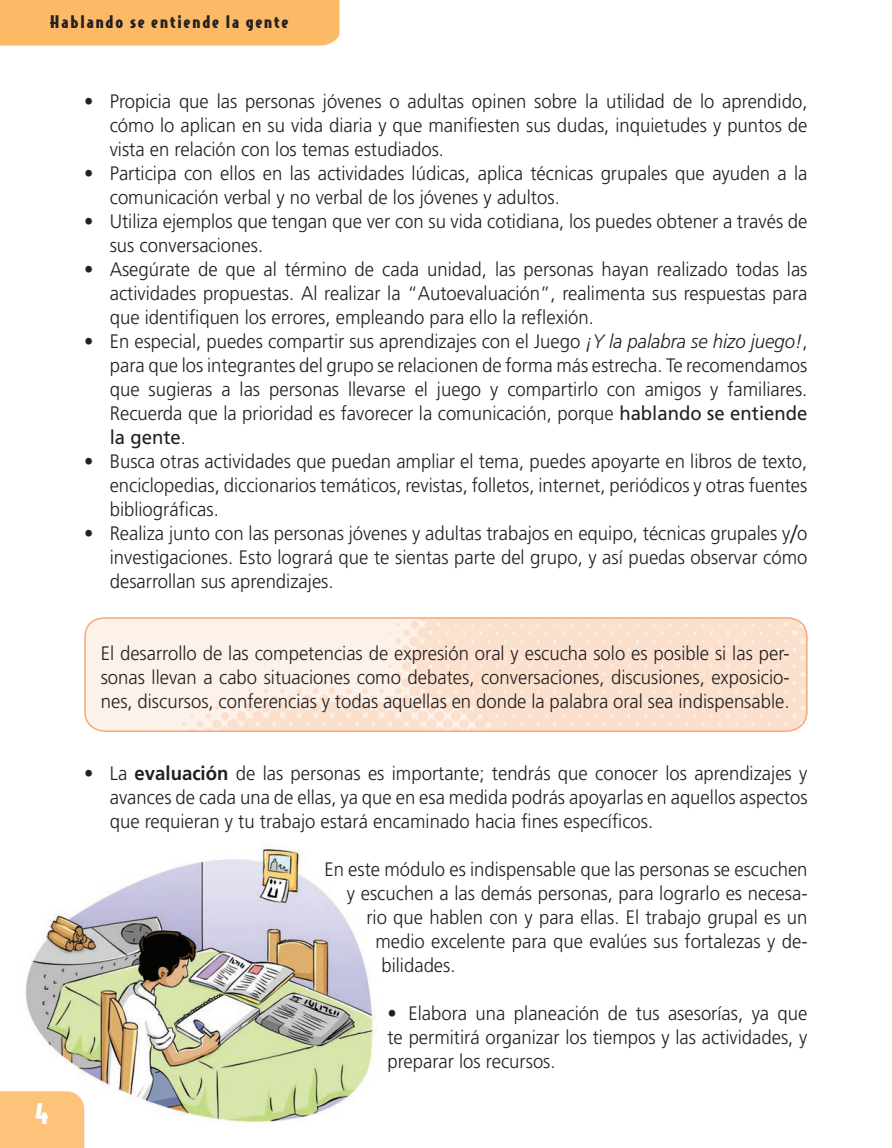
<style>
.page{position:relative;width:892px;height:1148px;background:#fff}
.page>*{position:absolute;margin:0;border:0;box-sizing:border-box;transform-origin:0 0}
.t1{font:900 27px "Bodega Sans";color:#fff;scale:1.2 1}
.t2{font:300 19.5px/24px "Frutiger";color:#231f20;text-align:justify;scale:.95 1}
.t3{font:900 16.5px "Bodega Sans";letter-spacing:.1em;color:#231f20;scale:1.15 1}
.s1{font-style:italic}
.s2{font-weight:400}
.s3{font-size:25.5px}
.s4{font-weight:700}
</style>
<div class="page">
<img style="left:25px;top:848px;width:352px;height:281px">
<svg style="left:84px;top:617px;width:724px;height:115px;background:#fce5d7"></svg>
<div style="left:0;top:0;width:339px;height:46px;background:#fcba66"></div>
<div style="left:0;top:1091px;width:84px;height:57px;background:#fdc37a"></div>
<p class="t3" style="left:50px;top:10px;width:209px">Hablando se entiende la gente</p>
<p class="t2" style="left:110px;top:89px;width:736px;text-indent:-25px">• Propicia que las personas jóvenes o adultas opinen sobre la utilidad de lo aprendido, cómo lo aplican en su vida diaria y que manifiesten sus dudas, inquietudes y puntos de vista en relación con los temas estudiados.</p>
<p class="t2" style="left:110px;top:161px;width:736px;text-indent:-26px">• Participa con ellos en las actividades lúdicas, aplica técnicas grupales que ayuden a la comunicación verbal y no verbal de los jóvenes y adultos.</p>
<p class="t2" style="left:110px;top:209px;width:736px;text-indent:-25px">• Utiliza ejemplos que tengan que ver con su vida cotidiana, los puedes obtener a través de sus conversaciones.</p>
<p class="t2" style="left:110px;top:257px;width:736px;text-indent:-26px">• Asegúrate de que al término de cada unidad, las personas hayan realizado todas las actividades propuestas. Al realizar la “Autoevaluación”, realimenta sus respuestas para que identifiquen los errores, empleando para ello la reflexión.</p>
<p class="t2" style="left:110px;top:329px;width:736px;text-indent:-25px">• En especial, puedes compartir sus aprendizajes con el Juego <span class="s1">¡Y la palabra se hizo juego!</span>, para que los integrantes del grupo se relacionen de forma más estrecha. Te recomendamos que sugieras a las personas llevarse el juego y compartirlo con amigos y familiares.<br>Recuerda que la prioridad es favorecer la comunicación, porque <span class="s2">hablando se entiende la gente</span>.</p>
<p class="t2" style="left:110px;top:449px;width:736px;text-indent:-25px">• Busca otras actividades que puedan ampliar el tema, puedes apoyarte en libros de texto, enciclopedias, diccionarios temáticos, revistas, folletos, internet, periódicos y otras fuentes bibliográficas.</p>
<p class="t2" style="left:110px;top:521px;width:736px;text-indent:-26px">• Realiza junto con las personas jóvenes y adultas trabajos en equipo, técnicas grupales y<span class="s3">/</span>o investigaciones. Esto logrará que te sientas parte del grupo, y así puedas observar cómo desarrollan sus aprendizajes.</p>
<p class="t2" style="left:101px;top:641px;width:726px">El desarrollo de las competencias de expresión oral y escucha solo es posible si las per&shy;sonas llevan a cabo situaciones como debates, conversaciones, discusiones, exposicio&shy;nes, discursos, conferencias y todas aquellas en donde la palabra oral sea indispensable.</p>
<h1 class="t1" style="left:35px;top:1095px;width:13px">4</h1>
<p class="t2" style="left:110px;top:761px;width:736px;text-indent:-26px">• La <span class="s4">evaluación</span> de las personas es importante; tendrás que conocer los aprendizajes y avances de cada una de ellas, ya que en esa medida podrás apoyarlas en aquellos aspectos que requieran y tu trabajo estará encaminado hacia fines específicos.</p>
<p class="t2" style="left:324px;top:857px;width:510px">En este módulo es indispensable que las personas se escuchen</p>
<p class="t2" style="left:347px;top:881px;width:486px">y escuchen a las demás personas, para lograrlo es necesa-</p>
<p class="t2" style="left:366px;top:905px;width:466px">rio que hablen con y para ellas. El trabajo grupal es un</p>
<p class="t2" style="left:375px;top:929px;width:456px">medio excelente para que evalúes sus fortalezas y de-</p>
<p class="t2" style="left:381px;top:953px;width:80px">bilidades.</p>
<p class="t2" style="left:387px;top:1001px;width:443px">• Elabora una planeación de tus asesorías, ya que te permitirá organizar los tiempos y las actividades, y preparar los recursos.</p>
</div>
